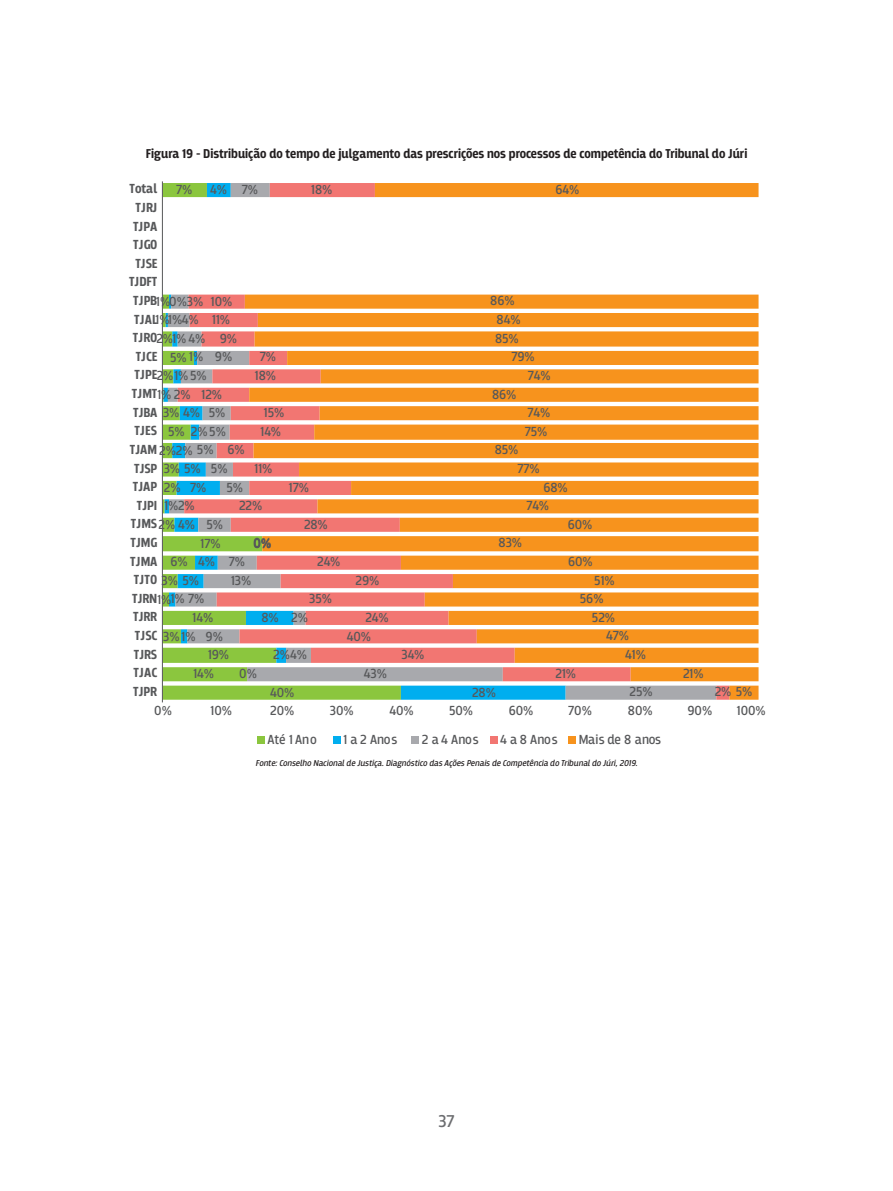
<style>
.page{position:relative;width:893px;height:1191px;background:#fff}
.page>*{position:absolute;margin:0;border:0;box-sizing:border-box;transform-origin:0 0}
.t1{font:18px "Breakers";color:#6c6d70}
.t2{font:13.8px "Breakers";letter-spacing:-.005em;color:#57585a}
.t3{font:700 13.8px "Breakers";letter-spacing:.01em;color:#57585a}
.FIGURA_Legenda{font:700 13.5px "Breakers";color:#231f20}
.Fonte{font:italic 9px "Breakers";color:#231f20}
.s1{font-weight:700}
.s2{font-weight:400}
</style>
<div class="page">
<div style="left:257px;top:736px;width:8px;height:8px;background:#8bc63e"></div>
<div style="left:333px;top:736px;width:8px;height:8px;background:#00aeef"></div>
<div style="left:411px;top:736px;width:8px;height:8px;background:#a8a9ad"></div>
<div style="left:490px;top:736px;width:8px;height:8px;background:#f27672"></div>
<div style="left:568px;top:736px;width:8px;height:8px;background:#f7931d"></div>
<svg style="left:178px;top:183px;width:67px;height:516px"></svg>
<svg style="left:245px;top:183px;width:513px;height:516px"></svg>
<hr style="left:162px;top:181px;width:1px;height:521px;background:#57585a">
<p class="FIGURA_Legenda" style="left:146px;top:146px;width:603px">Figura 19 - Distribuição do tempo de julgamento das prescrições nos processos de competência do Tribunal do Júri</p>
<p class="t3" style="left:130px;top:181px;width:29px">Total</p>
<p class="t2" style="left:176px;top:181px;width:18px">7%</p>
<p class="t2" style="left:210px;top:181px;width:18px">4%</p>
<p class="t2" style="left:242px;top:181px;width:18px">7%</p>
<p class="t2" style="left:311px;top:181px;width:23px">18%</p>
<p class="t2" style="left:555px;top:181px;width:25px">64%</p>
<p class="t3" style="left:136px;top:199px;width:23px">TJRJ</p>
<p class="t3" style="left:133px;top:218px;width:26px">TJPA</p>
<p class="t3" style="left:133px;top:237px;width:26px">TJGO</p>
<p class="t3" style="left:135px;top:255px;width:23px">TJSE</p>
<p class="t3" style="left:129px;top:274px;width:30px">TJDFT</p>
<p class="t2" style="left:133px;top:293px;width:72px"><span class="s1">TJPB</span>1%0%3%</p>
<p class="t2" style="left:211px;top:293px;width:23px">10%</p>
<p class="t2" style="left:490px;top:293px;width:26px">86%</p>
<p class="t2" style="left:134px;top:312px;width:66px"><span class="s1">TJAL</span>1%1%4%</p>
<p class="t2" style="left:212px;top:311px;width:19px">11%</p>
<p class="t2" style="left:497px;top:311px;width:25px">84%</p>
<p class="t2" style="left:133px;top:330px;width:74px"><span class="s1">TJRO</span>2%1%4%</p>
<p class="t2" style="left:220px;top:330px;width:19px">9%</p>
<p class="t2" style="left:495px;top:330px;width:25px">85%</p>
<p class="t3" style="left:136px;top:348px;width:23px">TJCE</p>
<p class="t2" style="left:170px;top:349px;width:35px">5% 1%</p>
<p class="t2" style="left:215px;top:349px;width:19px">9%</p>
<p class="t2" style="left:260px;top:349px;width:18px">7%</p>
<p class="t2" style="left:511px;top:349px;width:25px">79%</p>
<p class="t2" style="left:135px;top:367px;width:74px"><span class="s1">TJPE</span>2%1%5%</p>
<p class="t2" style="left:255px;top:367px;width:23px">18%</p>
<p class="t2" style="left:528px;top:367px;width:24px">74%</p>
<p class="t3" style="left:132px;top:385px;width:60px">TJMT<span class="s2">1% 2%</span></p>
<p class="t2" style="left:201px;top:386px;width:22px">12%</p>
<p class="t2" style="left:492px;top:386px;width:26px">86%</p>
<p class="t3" style="left:133px;top:404px;width:68px">TJBA <span class="s2">3% 4%</span></p>
<p class="t2" style="left:209px;top:405px;width:18px">5%</p>
<p class="t2" style="left:264px;top:404px;width:22px">15%</p>
<p class="t2" style="left:527px;top:404px;width:24px">74%</p>
<p class="t3" style="left:135px;top:423px;width:24px">TJES</p>
<p class="t2" style="left:191px;top:423px;width:36px">2%5%</p>
<p class="t2" style="left:168px;top:423px;width:18px">5%</p>
<p class="t2" style="left:260px;top:423px;width:22px">14%</p>
<p class="t2" style="left:525px;top:423px;width:24px">75%</p>
<p class="t2" style="left:130px;top:442px;width:85px"><span class="s1">TJAM</span>2%2% 5%</p>
<p class="t2" style="left:227px;top:442px;width:19px">6%</p>
<p class="t2" style="left:495px;top:442px;width:25px">85%</p>
<p class="t3" style="left:134px;top:460px;width:25px">TJSP</p>
<p class="t2" style="left:164px;top:460px;width:39px">3% 5%</p>
<p class="t2" style="left:211px;top:460px;width:18px">5%</p>
<p class="t2" style="left:255px;top:460px;width:19px">11%</p>
<p class="t2" style="left:517px;top:460px;width:24px">77%</p>
<p class="t3" style="left:133px;top:478px;width:26px">TJAP</p>
<p class="t2" style="left:164px;top:479px;width:18px">2%</p>
<p class="t2" style="left:190px;top:479px;width:18px">7%</p>
<p class="t2" style="left:226px;top:479px;width:18px">5%</p>
<p class="t2" style="left:289px;top:479px;width:22px">17%</p>
<p class="t2" style="left:543px;top:479px;width:26px">68%</p>
<p class="t3" style="left:137px;top:497px;width:22px">TJPI</p>
<p class="t2" style="left:164px;top:498px;width:32px">1%2%</p>
<p class="t2" style="left:239px;top:497px;width:25px">22%</p>
<p class="t2" style="left:526px;top:497px;width:24px">74%</p>
<p class="t3" style="left:131px;top:516px;width:66px">TJMS<span class="s2">2% 4%</span></p>
<p class="t2" style="left:207px;top:516px;width:18px">5%</p>
<p class="t2" style="left:304px;top:516px;width:25px">28%</p>
<p class="t2" style="left:568px;top:516px;width:26px">60%</p>
<p class="t3" style="left:130px;top:534px;width:28px">TJMG</p>
<p class="t2" style="left:201px;top:535px;width:22px">17%</p>
<p class="t2" style="left:254px;top:535px;width:19px">0%</p>
<p class="t2" style="left:499px;top:535px;width:25px">83%</p>
<p class="t3" style="left:130px;top:553px;width:29px">TJMA</p>
<p class="t2" style="left:170px;top:554px;width:19px">6%</p>
<p class="t2" style="left:198px;top:553px;width:18px">4%</p>
<p class="t2" style="left:229px;top:553px;width:18px">7%</p>
<p class="t2" style="left:317px;top:553px;width:25px">24%</p>
<p class="t2" style="left:568px;top:553px;width:26px">60%</p>
<p class="t3" style="left:134px;top:571px;width:67px">TJTO <span class="s2">3% 5%</span></p>
<p class="t2" style="left:231px;top:572px;width:22px">13%</p>
<p class="t2" style="left:356px;top:572px;width:25px">29%</p>
<p class="t2" style="left:594px;top:572px;width:22px">51%</p>
<p class="t2" style="left:132px;top:591px;width:74px"><span class="s1">TJRN</span>1%1% 7%</p>
<p class="t2" style="left:309px;top:591px;width:24px">35%</p>
<p class="t2" style="left:580px;top:590px;width:25px">56%</p>
<p class="t3" style="left:133px;top:609px;width:26px">TJRR</p>
<p class="t2" style="left:193px;top:609px;width:22px">14%</p>
<p class="t2" style="left:261px;top:609px;width:19px">8%</p>
<p class="t2" style="left:291px;top:609px;width:18px">2%</p>
<p class="t2" style="left:365px;top:609px;width:25px">24%</p>
<p class="t2" style="left:592px;top:609px;width:25px">52%</p>
<p class="t3" style="left:135px;top:627px;width:62px">TJSC <span class="s2">3%1%</span></p>
<p class="t2" style="left:206px;top:628px;width:19px">9%</p>
<p class="t2" style="left:347px;top:628px;width:26px">40%</p>
<p class="t2" style="left:606px;top:628px;width:24px">47%</p>
<p class="t3" style="left:134px;top:646px;width:25px">TJRS</p>
<p class="t2" style="left:208px;top:647px;width:23px">19%</p>
<p class="t2" style="left:273px;top:646px;width:35px">2%4%</p>
<p class="t2" style="left:401px;top:646px;width:25px">34%</p>
<p class="t2" style="left:625px;top:646px;width:22px">41%</p>
<p class="t3" style="left:134px;top:664px;width:25px">TJAC</p>
<p class="t2" style="left:193px;top:665px;width:22px">14%</p>
<p class="t2" style="left:239px;top:665px;width:19px">0%</p>
<p class="t2" style="left:364px;top:665px;width:25px">43%</p>
<p class="t2" style="left:556px;top:665px;width:22px">21%</p>
<p class="t2" style="left:683px;top:665px;width:22px">21%</p>
<p class="t3" style="left:133px;top:683px;width:26px">TJPR</p>
<p class="t2" style="left:270px;top:684px;width:26px">40%</p>
<p class="t2" style="left:472px;top:684px;width:25px">28%</p>
<p class="t2" style="left:630px;top:684px;width:25px">25%</p>
<p class="t2" style="left:715px;top:684px;width:39px">2% 5%</p>
<p class="t2" style="left:154px;top:702px;width:19px">0%</p>
<p class="t2" style="left:211px;top:702px;width:23px">10%</p>
<p class="t2" style="left:270px;top:702px;width:26px">20%</p>
<p class="t2" style="left:330px;top:702px;width:25px">30%</p>
<p class="t2" style="left:389px;top:702px;width:26px">40%</p>
<p class="t2" style="left:449px;top:702px;width:26px">50%</p>
<p class="t2" style="left:509px;top:702px;width:26px">60%</p>
<p class="t2" style="left:568px;top:702px;width:25px">70%</p>
<p class="t2" style="left:628px;top:702px;width:26px">80%</p>
<p class="t2" style="left:687px;top:702px;width:26px">90%</p>
<p class="t2" style="left:737px;top:702px;width:30px">100%</p>
<p class="t2" style="left:267px;top:732px;width:51px">Até 1 Ano</p>
<p class="t2" style="left:343px;top:732px;width:56px">1 a2 Anos</p>
<p class="t2" style="left:422px;top:732px;width:58px">2 a4 Anos</p>
<p class="t2" style="left:500px;top:732px;width:59px">4 a8 Anos</p>
<p class="t2" style="left:579px;top:732px;width:84px">Mais de 8 anos</p>
<p class="Fonte" style="left:256px;top:757px;width:385px">Fonte:Conselho Nacionalde Justiça.Diagnóstico das Ações Penais de Competência do Tribunaldo Júri,2019.</p>
<h1 class="t1" style="left:439px;top:1110px;width:17px">37</h1>
</div>
